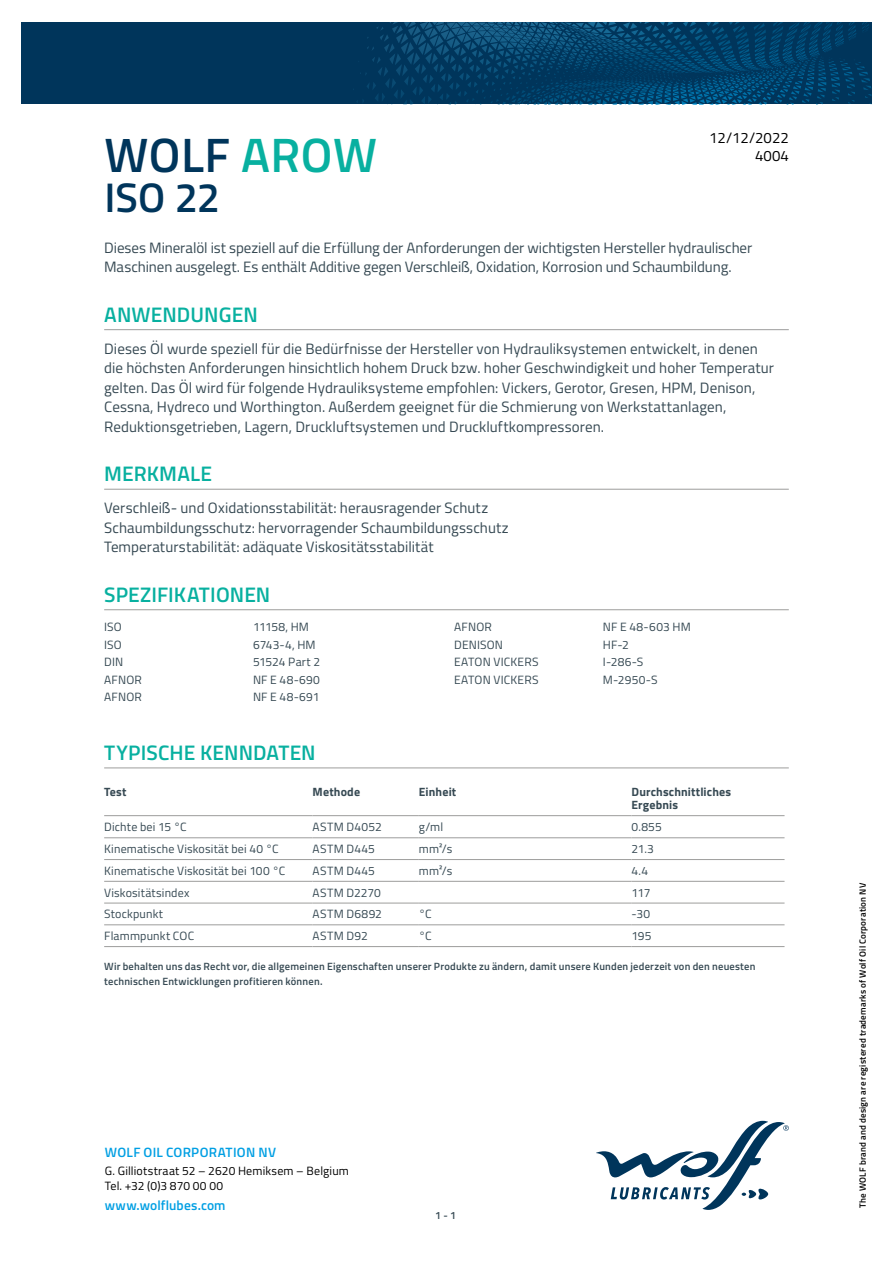
<style>
.page{position:relative;width:893px;height:1263px;background:#fff}
.page>*{position:absolute;margin:0;border:0;box-sizing:border-box;transform-origin:0 0}
.t1{font:600 48.3px "Titillium";letter-spacing:.01em;color:#00355b}
.t2{font:600 41.4px "Titillium";color:#00355b}
.t3{font:600 21px "Titillium";letter-spacing:.005em;color:#08b0a0}
.t4{font:15px/19.5px "Titillium";letter-spacing:.005em;color:#364953}
.t5{font:15px/18px "Titillium";color:#000;text-align:right}
.t6{font:600 13.5px "Titillium";letter-spacing:.015em;color:#009fe3}
.t7{font:12px "Titillium";letter-spacing:.015em;color:#364953}
.t8{font:12px/14.4px "Titillium";letter-spacing:.015em;color:#000}
.t9{font:700 12px/13.5px "Titillium";letter-spacing:.015em;color:#364953}
.t10{font:600 10.5px/15px "Titillium";letter-spacing:.02em;color:#364953}
.t11{font:600 9px "Titillium";letter-spacing:.025em;color:#000}
.s1{color:#08b0a0}
</style>
<div class="page">
<svg style="left:596px;top:1121px;width:193px;height:89px"></svg>
<svg style="left:21px;top:22px;width:851px;height:82px;background:#013b62"></svg>
<hr style="left:104px;top:329px;width:685px;height:1px;background:#9d9d9c">
<hr style="left:104px;top:489px;width:685px;height:1px;background:#9d9d9c">
<hr style="left:104px;top:609px;width:685px;height:1px;background:#9d9d9c">
<hr style="left:104px;top:767px;width:685px;height:1px;background:#9d9d9c">
<hr style="left:104px;top:815px;width:209px;height:1px;background:#9d9d9c">
<hr style="left:313px;top:815px;width:106px;height:1px;background:#9d9d9c">
<hr style="left:419px;top:815px;width:212px;height:1px;background:#9d9d9c">
<hr style="left:631px;top:815px;width:153px;height:1px;background:#9d9d9c">
<hr style="left:104px;top:837px;width:209px;height:1px;background:#9d9d9c">
<hr style="left:313px;top:837px;width:106px;height:1px;background:#9d9d9c">
<hr style="left:419px;top:837px;width:212px;height:1px;background:#9d9d9c">
<hr style="left:631px;top:837px;width:153px;height:1px;background:#9d9d9c">
<hr style="left:104px;top:859px;width:209px;height:1px;background:#9d9d9c">
<hr style="left:313px;top:859px;width:106px;height:1px;background:#9d9d9c">
<hr style="left:419px;top:859px;width:212px;height:1px;background:#9d9d9c">
<hr style="left:631px;top:859px;width:153px;height:1px;background:#9d9d9c">
<hr style="left:104px;top:881px;width:209px;height:1px;background:#9d9d9c">
<hr style="left:313px;top:881px;width:106px;height:1px;background:#9d9d9c">
<hr style="left:419px;top:881px;width:212px;height:1px;background:#9d9d9c">
<hr style="left:631px;top:881px;width:153px;height:1px;background:#9d9d9c">
<hr style="left:104px;top:903px;width:209px;height:1px;background:#9d9d9c">
<hr style="left:313px;top:903px;width:106px;height:1px;background:#9d9d9c">
<hr style="left:419px;top:903px;width:212px;height:1px;background:#9d9d9c">
<hr style="left:631px;top:903px;width:153px;height:1px;background:#9d9d9c">
<hr style="left:104px;top:924px;width:209px;height:1px;background:#9d9d9c">
<hr style="left:313px;top:924px;width:106px;height:1px;background:#9d9d9c">
<hr style="left:419px;top:924px;width:212px;height:1px;background:#9d9d9c">
<hr style="left:631px;top:924px;width:153px;height:1px;background:#9d9d9c">
<hr style="left:104px;top:946px;width:209px;height:1px;background:#9d9d9c">
<hr style="left:313px;top:946px;width:106px;height:1px;background:#9d9d9c">
<hr style="left:419px;top:946px;width:212px;height:1px;background:#9d9d9c">
<hr style="left:631px;top:946px;width:153px;height:1px;background:#9d9d9c">
<p class="t5" style="left:709px;top:128px;width:81px">12/12/2022<br>4004</p>
<h1 class="t1" style="left:104px;top:118px;width:274px">WOLF <span class="s1">AROW</span></h1>
<h2 class="t2" style="left:104px;top:166px;width:117px">ISO 22</h2>
<p class="t4" style="left:104px;top:237px;width:650px">Dieses Mineralöl ist speziell auf die Erfüllung der Anforderungen der wichtigsten Hersteller hydraulischer<br>Maschinen ausgelegt. Es enthält Additive gegen Verschleiß, Oxidation, Korrosion und Schaumbildung.</p>
<h3 class="t3" style="left:104px;top:298px;width:155px">ANWENDUNGEN</h3>
<p class="t4" style="left:104px;top:338px;width:671px">Dieses Öl wurde speziell für die Bedürfnisse der Hersteller von Hydrauliksystemen entwickelt, in denen die höchsten Anforderungen hinsichtlich hohem Druck bzw. hoher Geschwindigkeit und hoher Temperatur gelten. Das Öl wird für folgende Hydrauliksysteme empfohlen: Vickers, Gerotor, Gresen, HPM, Denison, Cessna, Hydreco und Worthington. Außerdem geeignet für die Schmierung von Werkstattanlagen, Reduktionsgetrieben, Lagern, Druckluftsystemen und Druckluftkompressoren.</p>
<h3 class="t3" style="left:104px;top:458px;width:109px">MERKMALE</h3>
<p class="t4" style="left:104px;top:498px;width:406px">Verschleiß- und Oxidationsstabilität: herausragender Schutz<br>Schaumbildungsschutz: hervorragender Schaumbildungsschutz<br>Temperaturstabilität: adäquate Viskositätsstabilität</p>
<h3 class="t3" style="left:104px;top:578px;width:168px">SPEZIFIKATIONEN</h3>
<p class="t7" style="left:104px;top:618px;width:19px">ISO</p>
<p class="t7" style="left:253px;top:618px;width:58px">11158, HM</p>
<p class="t7" style="left:104px;top:636px;width:19px">ISO</p>
<p class="t7" style="left:253px;top:636px;width:64px">6743-4, HM</p>
<p class="t7" style="left:104px;top:653px;width:21px">DIN</p>
<p class="t7" style="left:253px;top:653px;width:69px">51524 Part 2</p>
<p class="t7" style="left:104px;top:671px;width:39px">AFNOR</p>
<p class="t7" style="left:253px;top:671px;width:68px">NF E 48-690</p>
<p class="t7" style="left:104px;top:688px;width:39px">AFNOR</p>
<p class="t7" style="left:253px;top:688px;width:68px">NF E 48-691</p>
<p class="t7" style="left:454px;top:618px;width:39px">AFNOR</p>
<p class="t7" style="left:603px;top:618px;width:89px">NF E 48-603 HM</p>
<p class="t7" style="left:454px;top:636px;width:50px">DENISON</p>
<p class="t7" style="left:603px;top:636px;width:27px">HF-2</p>
<p class="t7" style="left:454px;top:653px;width:86px">EATON VICKERS</p>
<p class="t7" style="left:603px;top:653px;width:42px">I-286-S</p>
<p class="t7" style="left:454px;top:671px;width:86px">EATON VICKERS</p>
<p class="t7" style="left:603px;top:671px;width:56px">M-2950-S</p>
<h3 class="t3" style="left:104px;top:737px;width:213px">TYPISCHE KENNDATEN</h3>
<p class="t9" style="left:104px;top:784px;width:24px">Test</p>
<p class="t9" style="left:313px;top:784px;width:49px">Methode</p>
<p class="t9" style="left:419px;top:784px;width:39px">Einheit</p>
<p class="t9" style="left:631px;top:784px;width:101px">Durchschnittliches<br>Ergebnis</p>
<p class="t7" style="left:104px;top:818px;width:84px">Dichte bei 15 °C</p>
<p class="t7" style="left:313px;top:818px;width:71px">ASTM D4052</p>
<p class="t7" style="left:419px;top:818px;width:26px">g/ml</p>
<p class="t7" style="left:631px;top:818px;width:32px">0.855</p>
<p class="t7" style="left:104px;top:840px;width:176px">Kinematische Viskosität bei 40 °C</p>
<p class="t7" style="left:313px;top:840px;width:64px">ASTM D445</p>
<p class="t7" style="left:419px;top:840px;width:35px">mm²/s</p>
<p class="t7" style="left:631px;top:840px;width:24px">21.3</p>
<p class="t7" style="left:104px;top:862px;width:183px">Kinematische Viskosität bei 100 °C</p>
<p class="t7" style="left:313px;top:862px;width:64px">ASTM D445</p>
<p class="t7" style="left:419px;top:862px;width:35px">mm²/s</p>
<p class="t7" style="left:631px;top:862px;width:18px">4.4</p>
<p class="t7" style="left:104px;top:884px;width:87px">Viskositätsindex</p>
<p class="t7" style="left:313px;top:884px;width:70px">ASTM D2270</p>
<p class="t7" style="left:631px;top:884px;width:20px">117</p>
<p class="t7" style="left:104px;top:905px;width:60px">Stockpunkt</p>
<p class="t7" style="left:313px;top:905px;width:71px">ASTM D6892</p>
<p class="t7" style="left:419px;top:905px;width:14px">°C</p>
<p class="t7" style="left:631px;top:905px;width:20px">-30</p>
<p class="t7" style="left:104px;top:927px;width:92px">Flammpunkt COC</p>
<p class="t7" style="left:313px;top:927px;width:57px">ASTM D92</p>
<p class="t7" style="left:419px;top:927px;width:14px">°C</p>
<p class="t7" style="left:631px;top:927px;width:21px">195</p>
<p class="t10" style="left:104px;top:959px;width:653px">Wir behalten uns das Recht vor, die allgemeinen Eigenschaften unserer Produkte zu ändern, damit unsere Kunden jederzeit von den neuesten technischen Entwicklungen profitieren können.</p>
<p class="t6" style="left:105px;top:1142px;width:173px">WOLF OIL CORPORATION NV</p>
<p class="t8" style="left:105px;top:1163px;width:246px">G. Gilliotstraat 52 – 2620 Hemiksem – Belgium<br>Tel. +32 (0)3 870 00 00</p>
<p class="t6" style="left:105px;top:1195px;width:122px">www.wolflubes.com</p>
<p class="t10" style="left:435px;top:1207px;width:22px">1 - 1</p>
<p class="t11" style="left:856px;top:1208px;width:326px;rotate:-90deg">The WOLF brand and design are registered trademarks of Wolf Oil Corporation NV</p>
</div>
